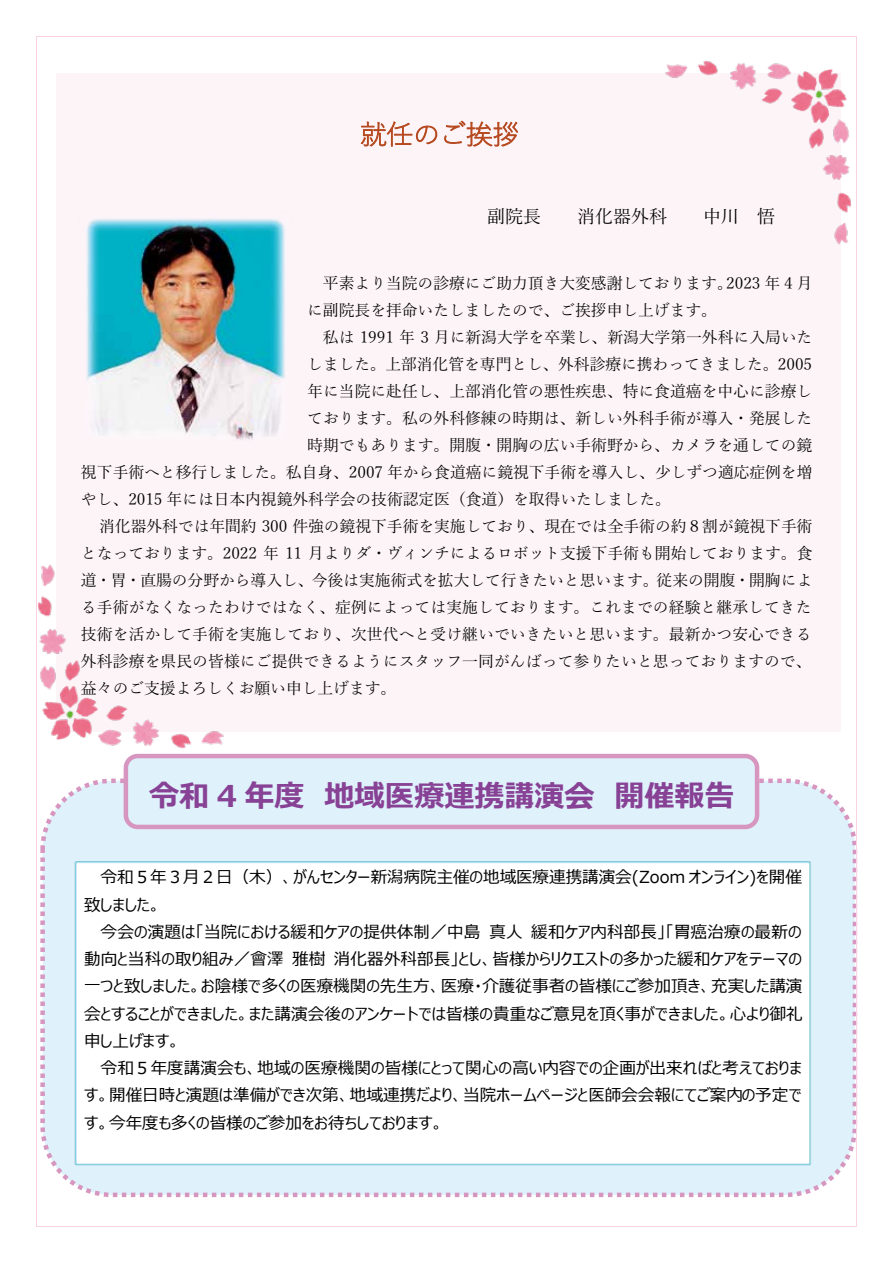
<style>
.page{position:relative;width:893px;height:1263px;background:#fff}
.page>*{position:absolute;margin:0;border:0;box-sizing:border-box;transform-origin:0 0}
.t1{font:700 30px "Meiryo UI";color:#884295}
.t2{font:300 27px "Yu Gothic";letter-spacing:-.02em;color:#b64a21}
.t3{font:18px "Yu Mincho";color:#000}
.t4{font:16.65px "Meiryo UI";color:#000}
.t5{font:16.5px/27.2px "Meiryo UI";color:#000}
.t6{font:15.9px/27px "Yu Mincho";color:#000}
</style>
<div class="page">
<div style="left:56px;top:73px;width:784px;height:658px;background:#fdf4f8"></div>
<div style="left:40px;top:778px;width:817px;height:419px;background:#dff2fc;border:4px dashed #d796c0;border-radius:69px"></div>
<img style="left:74px;top:809px;width:737px;height:357px">
<div style="left:124px;top:754px;width:635px;height:75px;background:#dff2fc;border:4px solid #d796c0;border-radius:12px"></div>
<img style="left:86px;top:218px;width:199px;height:222px">
<img style="left:665px;top:61px;width:187px;height:189px">
<img style="left:37px;top:564px;width:191px;height:190px">
<hr style="left:37px;top:36px;width:819px;height:1px;background:#f9d3e3">
<hr style="left:36px;top:37px;width:1px;height:1189px;background:#f9d3e3">
<hr style="left:856px;top:37px;width:1px;height:1189px;background:#f9d3e3">
<hr style="left:37px;top:1226px;width:819px;height:1px;background:#f9d3e3">
<h2 class="t2" style="left:360px;top:109px;width:161px">就任のご挨拶</h2>
<p class="t3" style="left:487px;top:199px;width:55px">副院長</p>
<p class="t3" style="left:577px;top:199px;width:91px">消化器外科</p>
<p class="t3" style="left:703px;top:199px;width:73px">中川 悟</p>
<p class="t6" style="left:307px;top:268px;width:507px;text-indent:16px">平素より当院の診療にご助力頂き大変感謝しております。2023 年 4 月に副院長を拝命いたしましたので、ご挨拶申し上げます。</p>
<p class="t6" style="left:323px;top:322px;width:491px">私は 1991 年 3 月に新潟大学を卒業し、新潟大学第一外科に入局いた</p>
<p class="t6" style="left:307px;top:349px;width:506px">しました。上部消化管を専門とし、外科診療に携わってきました。2005</p>
<p class="t6" style="left:307px;top:376px;width:506px">年に当院に赴任し、上部消化管の悪性疾患、特に食道癌を中心に診療し</p>
<p class="t6" style="left:307px;top:403px;width:506px">ております。私の外科修練の時期は、新しい外科手術が導入・発展した</p>
<p class="t6" style="left:307px;top:430px;width:506px">時期でもあります。開腹・開胸の広い手術野から、カメラを通しての鏡</p>
<p class="t6" style="left:81px;top:457px;width:733px">視下手術へと移行しました。私自身、2007 年から食道癌に鏡視下手術を導入し、少しずつ適応症例を増</p>
<p class="t6" style="left:81px;top:484px;width:591px">やし、2015 年には日本内視鏡外科学会の技術認定医（食道）を取得いたしました。</p>
<p class="t6" style="left:99px;top:511px;width:715px">消化器外科では年間約 300 件強の鏡視下手術を実施しており、現在では全手術の約８割が鏡視下手術</p>
<p class="t6" style="left:81px;top:538px;width:733px">となっております。2022 年 11 月よりダ・ヴィンチによるロボット支援下手術も開始しております。食</p>
<p class="t6" style="left:81px;top:565px;width:733px">道・胃・直腸の分野から導入し、今後は実施術式を拡大して行きたいと思います。従来の開腹・開胸によ</p>
<p class="t6" style="left:81px;top:592px;width:732px">る手術がなくなったわけではなく、症例によっては実施しております。これまでの経験と継承してきた</p>
<p class="t6" style="left:81px;top:619px;width:732px">技術を活かして手術を実施しており、次世代へと受け継いでいきたいと思います。最新かつ安心できる</p>
<p class="t6" style="left:81px;top:646px;width:732px">外科診療を県民の皆様にご提供できるようにスタッフ一同がんばって参りたいと思っておりますので、</p>
<p class="t6" style="left:81px;top:673px;width:317px">益々のご支援よろしくお願い申し上げます。</p>
<h1 class="t1" style="left:149px;top:775px;width:587px">令和 4 年度 地域医療連携講演会 開催報告</h1>
<p class="t5" style="left:84px;top:865px;width:719px;text-indent:17px">令和５年３月２日（木）、がんセンター新潟病院主催の地域医療連携講演会(Zoom オンライン)を開催致しました。</p>
<p class="t5" style="left:84px;top:919px;width:720px;text-align:justify;text-indent:17px">今会の演題は「当院における緩和ケアの提供体制／中島真人緩和ケア内科部長」「胃癌治療の最新の動向と当科の取り組み／會澤雅樹消化器外科部長」とし、皆様からリクエストの多かった緩和ケアをテーマの一つと致しました。お陰様で多くの医療機関の先生方、医療・介護従事者の皆様にご参加頂き、充実した講演会とすることができました。また講演会後のアンケートでは皆様の貴重なご意見を頂く事ができました。心より御礼申し上げます。</p>
<p class="t5" style="left:101px;top:1055px;width:703px">令和５年度講演会も、地域の医療機関の皆様にとって関心の高い内容での企画が出来ればと考えておりま</p>
<p class="t4" style="left:84px;top:1084px;width:719px">す。開催日時と演題は準備ができ次第、地域連携だより、当院ホームページと医師会会報にてご案内の予定で</p>
<p class="t5" style="left:84px;top:1110px;width:361px">す。今年度も多くの皆様のご参加をお待ちしております。</p>
</div>
